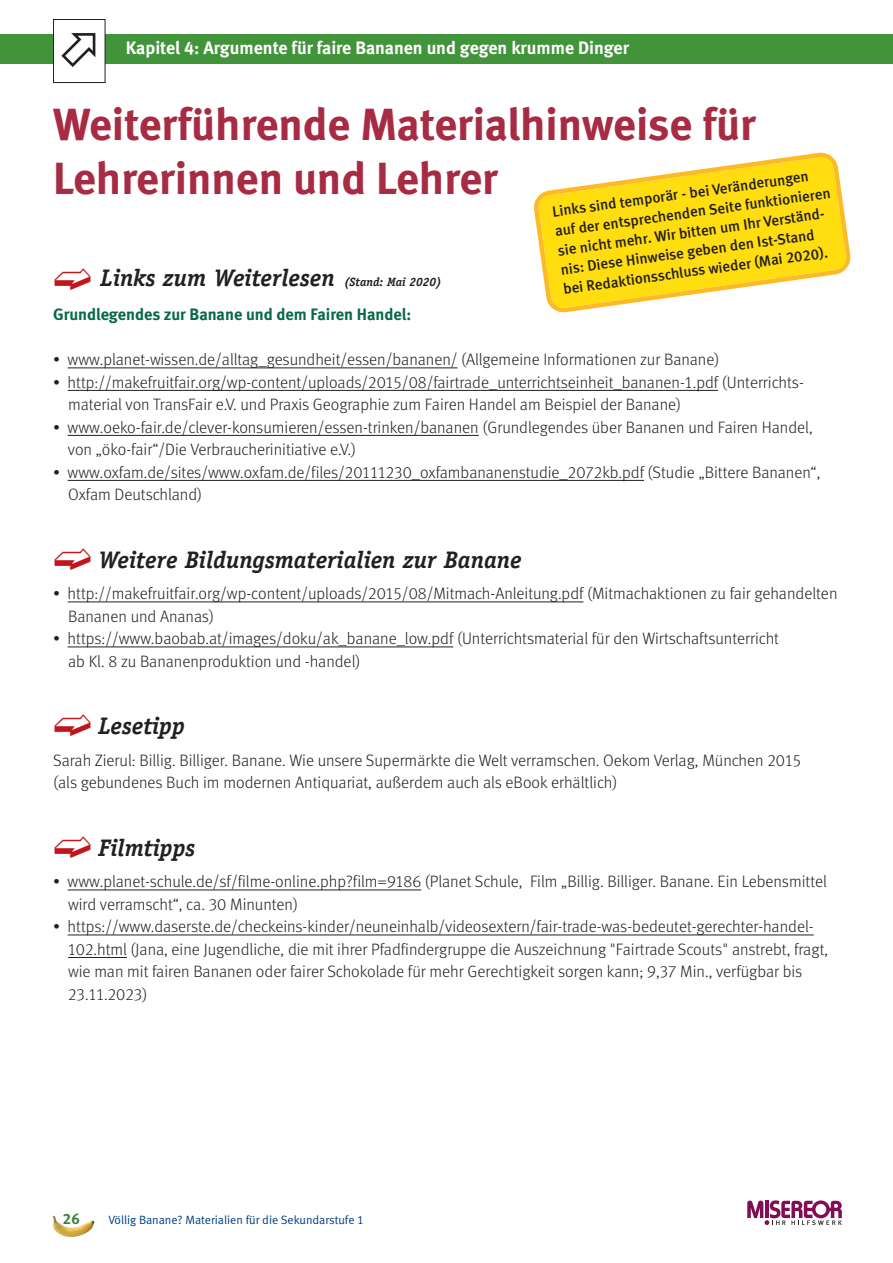
<style>
.page{position:relative;width:893px;height:1263px;background:#fff}
.page>*{position:absolute;margin:0;border:0;box-sizing:border-box;transform-origin:0 0}
.t1{font:45px/54px "Meta Bold LF";color:#a62b43}
.t2{font:italic 700 24px "Officina Serif";color:#231f20}
.t3{font:18px "Meta Bold LF";color:#fff}
.t4{font:16.5px/22.5px "Meta Light LF";color:#231f20}
.t5{font:16.5px "Meta Bold LF";color:#07684b}
.t6{font:15px/19.5px "Meta Medium LF";color:#231f20}
.t7{font:15px "Meta Bold LF";color:#398133}
.t8{font:12px "Meta Normal LF";color:#014081}
.s1{color:#c0151c}
.s2{font-size:12px}
</style>
<div class="page">
<div style="left:0;top:34px;width:893px;height:30px;background:#41943a"></div>
<svg style="left:747px;top:1200px;width:95px;height:25px"></svg>
<img style="left:52px;top:1216px;width:42px;height:21px">
<div style="left:54px;top:20px;width:51px;height:63px;background:#fff"></div>
<div style="left:53px;top:19px;width:52px;height:64px;border:1px solid #231f20"></div>
<hr style="left:68px;top:368px;width:390px;height:1px;background:#231f20">
<hr style="left:68px;top:390px;width:650px;height:1px;background:#231f20">
<hr style="left:68px;top:435px;width:411px;height:1px;background:#231f20">
<hr style="left:68px;top:480px;width:576px;height:1px;background:#231f20">
<hr style="left:68px;top:602px;width:515px;height:1px;background:#231f20">
<hr style="left:68px;top:647px;width:385px;height:1px;background:#231f20">
<hr style="left:68px;top:890px;width:353px;height:1px;background:#231f20">
<hr style="left:68px;top:935px;width:746px;height:1px;background:#231f20">
<hr style="left:68px;top:957px;width:59px;height:1px;background:#231f20">
<svg style="left:534px;top:152px;width:317px;height:161px"></svg>
<p class="t3" style="left:126px;top:42px;width:505px">Kapitel 4: Argumente für faire Bananen und gegen krumme Dinger</p>
<h1 class="t1" style="left:53px;top:101px;width:704px">Weiterführende Materialhinweise für<br>Lehrerinnen und Lehrer</h1>
<p class="t6" style="left:551px;top:204px;width:279px;rotate:-8deg">Links sind temporär - bei Veränderungen auf der entsprechenden Seite funktionieren sie nicht mehr. Wir bitten um Ihr Verständ&shy;nis: Diese Hinweise geben den Ist-Stand bei Redaktionsschluss wieder (Mai 2020).</p>
<h2 class="t2" style="left:53px;top:269px;width:390px"><span class="s1">➫</span> Links zum Weiterlesen <span class="s2">(Stand: Mai 2020)</span></h2>
<p class="t5" style="left:53px;top:309px;width:360px">Grundlegendes zur Banane und dem Fairen Handel:</p>
<p class="t4" style="left:53px;top:350px;width:668px">• www.planet-wissen.de/alltag_gesundheit/essen/bananen/ (Allgemeine Informationen zur Banane)</p>
<p class="t4" style="left:68px;top:372px;width:737px;text-indent:-15px">• http://makefruitfair.org/wp-content/uploads/2015/08/fairtrade_unterrichtseinheit_bananen-1.pdf (Unterrichts&shy;material von TransFair e.V. und Praxis Geographie zum Fairen Handel am Beispiel der Banane)</p>
<p class="t4" style="left:68px;top:417px;width:746px;text-indent:-15px">• www.oeko-fair.de/clever-konsumieren/essen-trinken/bananen (Grundlegendes über Bananen und Fairen Handel, von „öko-fair“/Die Verbraucherinitiative e.V.)</p>
<p class="t4" style="left:68px;top:462px;width:754px;text-indent:-15px">• www.oxfam.de/sites/www.oxfam.de/files/20111230_oxfambananenstudie_2072kb.pdf (Studie „Bittere Bananen“,<br>Oxfam Deutschland)</p>
<h2 class="t2" style="left:99px;top:551px;width:425px">Weitere Bildungsmaterialien zur Banane</h2>
<p class="t4" style="left:68px;top:584px;width:771px;text-indent:-15px">• http://makefruitfair.org/wp-content/uploads/2015/08/Mitmach-Anleitung.pdf (Mitmachaktionen zu fair gehandelten<br>Bananen und Ananas)</p>
<p class="t4" style="left:68px;top:629px;width:712px;text-indent:-15px">• https://www.baobab.at/images/doku/ak_banane_low.pdf (Unterrichtsmaterial für den Wirtschaftsunterricht ab Kl. 8 zu Bananenproduktion und -handel)</p>
<h2 class="t2" style="left:99px;top:717px;width:88px">Lesetipp</h2>
<p class="t4" style="left:53px;top:750px;width:750px">Sarah Zierul: Billig. Billiger. Banane. Wie unsere Supermärkte die Welt verramschen. Oekom Verlag, München 2015 (als gebundenes Buch im modernen Antiquariat, außerdem auch als eBook erhältlich)</p>
<h2 class="t2" style="left:99px;top:839px;width:98px">Filmtipps</h2>
<p class="t4" style="left:68px;top:872px;width:760px;text-indent:-15px">• www.planet-schule.de/sf/filme-online.php?film=9186 (Planet Schule, Film „Billig. Billiger. Banane. Ein Lebensmittel wird verramscht“, ca. 30 Minunten)</p>
<p class="t4" style="left:68px;top:917px;width:762px;text-indent:-15px">• https://www.daserste.de/checkeins-kinder/neuneinhalb/videosextern/fair-trade-was-bedeutet-gerechter-handel-102.html (Jana, eine Jugendliche, die mit ihrer Pfadfindergruppe die Auszeichnung "Fairtrade Scouts" anstrebt, fragt, wie man mit fairen Bananen oder fairer Schokolade für mehr Gerechtigkeit sorgen kann; 9,37 Min., verfügbar bis 23.11.2023)</p>
<p class="t7" style="left:63px;top:1213px;width:18px">26</p>
<p class="t8" style="left:108px;top:1216px;width:257px">Völlig Banane? Materialien für die Sekundarstufe 1</p>
</div>
